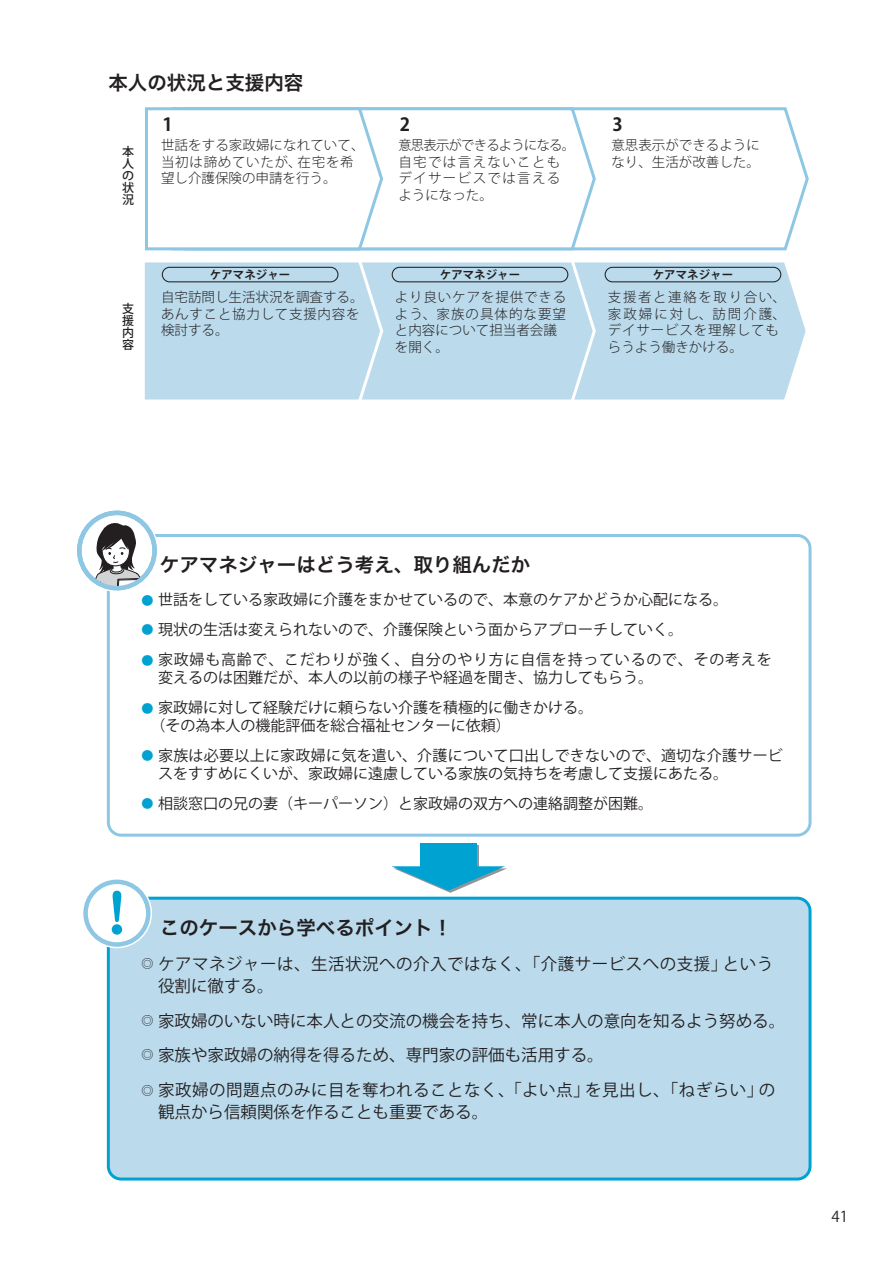
<style>
.page{position:relative;width:893px;height:1263px;background:#fff}
.page>*{position:absolute;margin:0;border:0;box-sizing:border-box;transform-origin:0 0}
.t1{font:54px "Jun 501 Bold 90 pv RKSJ H";color:#00a2d2}
.t2{font:19.5px "Hira Kaku Pro W6 90 pv RKSJ H";color:#231f20}
.t3{font:18px "Koz Go Pro Bold 90 pv RKSJ H";color:#231f20}
.t4{font:16.5px/34.5px "Koz Go Pro Regular 90 pv RKSJ H";color:#231f20}
.t5{font:16.5px/22.5px "Koz Go Pro Regular 90 pv RKSJ H";letter-spacing:.03em;color:#231f20}
.t6{font:15px/30px "Koz Go Pro Regular 90 pv RKSJ H";color:#231f20}
.t7{font:15px/30px "Koz Go Pro Regular 90 pv RKSJ H";letter-spacing:.02em;color:#231f20}
.t8{font:13.5px/16.5px "Koz Go Pro Light 90 pv RKSJ H";letter-spacing:.005em;color:#231f20}
.t9{font:13.5px/16.5px "Koz Go Pro Light 90 pv RKSJ H";letter-spacing:.06em;color:#231f20}
.t10{font:13.5px/16.5px "Koz Go Pro Light 90 pv RKSJ H";letter-spacing:.1em;color:#231f20}
.t11{font:12px/12px "Koz Go Pro Medium 90 pv RKSJ H";color:#231f20;text-align:justify}
.t12{font:12px "Koz Go Pro Regular 90 pv RKSJ H";color:#00a2d2}
.t13{font:12px "Koz Go Pro Regular 90 pv RKSJ H";color:#231f20}
.t14{font:11.55px "Koz Go Pro Bold 90 pv RKSJ H";color:#231f20}
</style>
<div class="page">
<svg style="left:598px;top:262px;width:208px;height:138px;background:#bedced"></svg>
<div style="left:605px;top:267px;width:176px;height:15px;border:1px solid #231f20;border-radius:7px"></div>
<div style="left:385px;top:262px;width:213px;height:138px;background:#bbdbed"></div>
<div style="left:392px;top:267px;width:176px;height:15px;border:1px solid #231f20;border-radius:7px"></div>
<svg style="left:598px;top:107px;width:211px;height:144px"></svg>
<svg style="left:385px;top:107px;width:213px;height:144px"></svg>
<div style="left:108px;top:898px;width:702px;height:281px;background:#bbdbed;border-radius:13px"></div>
<div style="left:107px;top:897px;width:704px;height:284px;border:3px solid #00a2d2;border-radius:13px"></div>
<div style="left:107px;top:534px;width:704px;height:303px;border:3px solid #8dc7e4;border-radius:13px"></div>
<svg style="left:145px;top:107px;width:240px;height:144px"></svg>
<div style="left:82px;top:878px;width:70px;height:70px;border:8px solid #fff;border-radius:50%"></div>
<div style="left:86px;top:882px;width:62px;height:63px;background:#fff;border-radius:50%"></div>
<div style="left:83px;top:880px;width:68px;height:67px;border:4px solid #8dc7e4;border-radius:50%"></div>
<div style="left:76px;top:509px;width:82px;height:83px;border:8px solid #fff;border-radius:50%"></div>
<svg style="left:79px;top:513px;width:76px;height:75px"></svg>
<div style="left:144px;top:262px;width:241px;height:138px;background:#bbdbed"></div>
<div style="left:162px;top:267px;width:176px;height:15px;border:1px solid #231f20;border-radius:7px"></div>
<div style="left:422px;top:845px;width:56px;height:30px;background:#00a2d2"></div>
<div style="left:420px;top:843px;width:56px;height:30px;background:#00a2d2"></div>
<svg style="left:391px;top:866px;width:116px;height:27px"></svg>
<svg style="left:92px;top:521px;width:58px;height:68px"></svg>
<div style="left:77px;top:511px;width:80px;height:79px;border:4px solid #8dc7e4;border-radius:50%"></div>
<h2 class="t2" style="left:108px;top:76px;width:197px">本人の状況と支援内容</h2>
<p class="t11" style="left:122px;top:147px;width:13px">本人の状況</p>
<p class="t3" style="left:162px;top:117px;width:12px">1</p>
<p class="t8" style="left:161px;top:139px;width:205px">世話をする家政婦になれていて、当初は諦めていたが、在宅を希望し介護保険の申請を行う。</p>
<p class="t14" style="left:210px;top:271px;width:82px">ケアマネジャー</p>
<p class="t11" style="left:122px;top:304px;width:13px">支援内容</p>
<p class="t8" style="left:161px;top:291px;width:204px">自宅訪問し生活状況を調査する。あんすこと協力して支援内容を検討する。</p>
<p class="t3" style="left:400px;top:117px;width:12px">2</p>
<p class="t10" style="left:398px;top:139px;width:178px">意思表示ができるようになる。自宅では言えないこともデイサービスでは言えるようになった。</p>
<p class="t14" style="left:440px;top:271px;width:82px">ケアマネジャー</p>
<p class="t9" style="left:395px;top:291px;width:173px">より良いケアを提供できるよう、家族の具体的な要望と内容について担当者会議を開く。</p>
<p class="t3" style="left:612px;top:117px;width:12px">3</p>
<p class="t8" style="left:611px;top:139px;width:150px">意思表示ができるようになり、生活が改善した。</p>
<p class="t14" style="left:653px;top:271px;width:82px">ケアマネジャー</p>
<p class="t9" style="left:608px;top:291px;width:179px">支援者と連絡を取り合い、家政婦に対し、訪問介護、デイサービスを理解してもらうよう働きかける。</p>
<h2 class="t2" style="left:160px;top:557px;width:372px">ケアマネジャーはどう考え、取り組んだか</h2>
<p class="t6" style="left:158px;top:587px;width:615px">世話をしている家政婦に介護をまかせているので、本意のケアかどうか心配になる。<br>現状の生活は変えられないので、介護保険という面からアプローチしていく。<br>家政婦も高齢で、こだわりが強く、自分のやり方に自信を持っているので、その考えを</p>
<p class="t6" style="left:158px;top:665px;width:496px">変えるのは困難だが、本人の以前の様子や経過を聞き、協力してもらう。家政婦に対して経験だけに頼らない介護を積極的に働きかける。</p>
<p class="t7" style="left:158px;top:713px;width:626px;text-indent:-8px">（その為本人の機能評価を総合福祉センターに依頼）<br>家族は必要以上に家政婦に気を遣い、介護について口出しできないので、適切な介護サービ</p>
<p class="t6" style="left:158px;top:761px;width:571px">スをすすめにくいが、家政婦に遠慮している家族の気持ちを考慮して支援にあたる。相談窓口の兄の妻（キーパーソン）と家政婦の双方への連絡調整が困難。</p>
<p class="t12" style="left:141px;top:596px;width:13px">●</p>
<p class="t12" style="left:141px;top:625px;width:13px">●</p>
<p class="t12" style="left:141px;top:656px;width:13px">●</p>
<p class="t12" style="left:141px;top:704px;width:13px">●</p>
<p class="t12" style="left:141px;top:751px;width:13px">●</p>
<p class="t12" style="left:141px;top:799px;width:13px">●</p>
<h1 class="t1" style="left:108px;top:893px;width:19px">!</h1>
<h2 class="t2" style="left:160px;top:920px;width:294px">このケースから学べるポイント！</h2>
<p class="t5" style="left:158px;top:954px;width:617px">ケアマネジャーは、生活状況への介入ではなく、「介護サービスへの支援」という役割に徹する。</p>
<p class="t4" style="left:158px;top:1005px;width:628px">家政婦のいない時に本人との交流の機会を持ち、常に本人の意向を知るよう努める。家族や家政婦の納得を得るため、専門家の評価も活用する。<br>家政婦の問題点のみに目を奪われることなく、「よい点」を見出し、「ねぎらい」の</p>
<p class="t4" style="left:158px;top:1097px;width:331px">観点から信頼関係を作ることも重要である。</p>
<p class="t13" style="left:141px;top:959px;width:13px">◎</p>
<p class="t13" style="left:141px;top:1016px;width:13px">◎</p>
<p class="t13" style="left:141px;top:1050px;width:13px">◎</p>
<p class="t13" style="left:141px;top:1086px;width:13px">◎</p>
<p class="t6" style="left:831px;top:1203px;width:18px">41</p>
</div>
